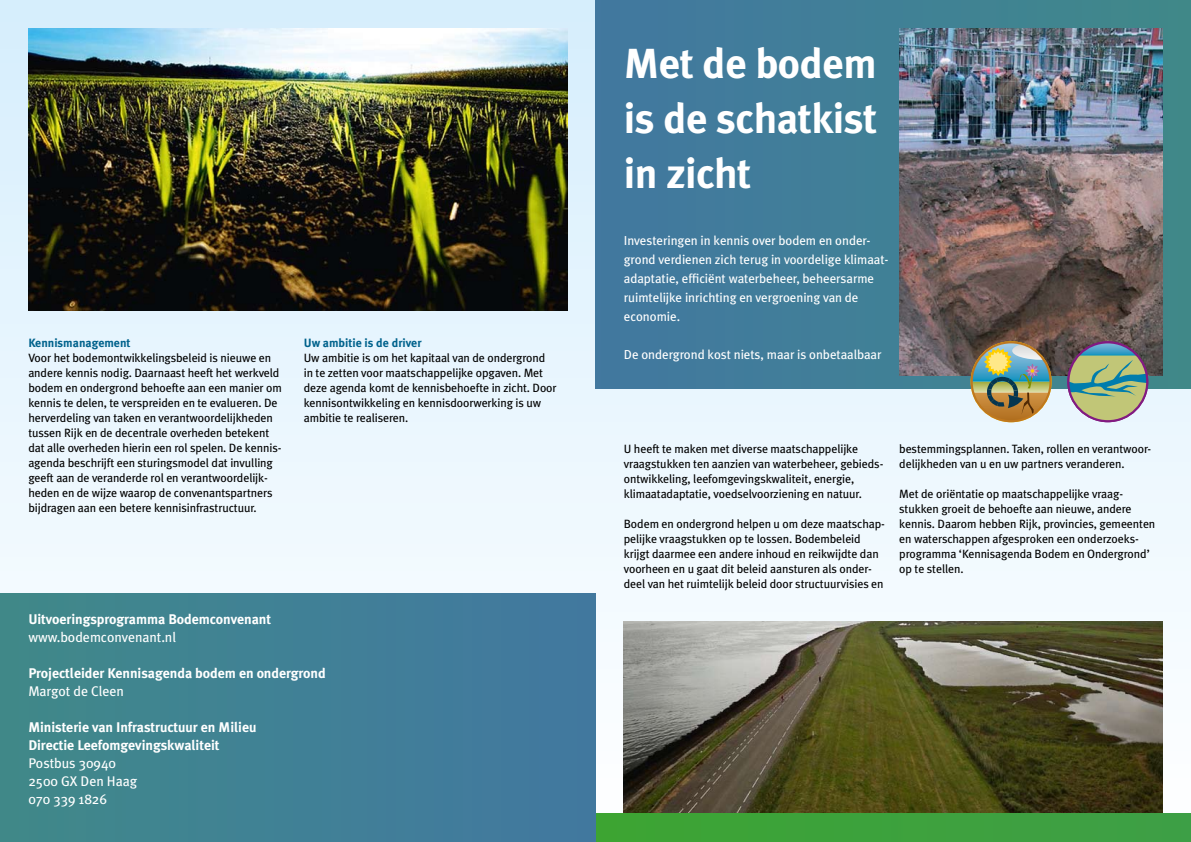
<style>
.page{position:relative;width:1191px;height:842px;background:#fff}
.page>*{position:absolute;margin:0;border:0;box-sizing:border-box;transform-origin:0 0}
.t1{font:700 42px/55px "Meta Plus";letter-spacing:-.01em;color:#fff;text-align:justify}
.t2{font:700 14px/18px "Meta Plus";letter-spacing:-.005em;color:#fff}
.t3{font:14px/18px "Meta Plus";letter-spacing:-.005em;color:#fff}
.t4{font:13px/19px "Meta Plus";letter-spacing:-.005em;color:#fff}
.t5{font:12px/15px "Meta Plus";letter-spacing:-.01em;color:#000}
.t6{font:700 12px "Meta Plus";color:#00628c}
</style>
<div class="page">
<div style="left:0;top:0;width:1191px;height:841px;background:linear-gradient(to bottom,#d6effe,#fafaf9)"></div>
<div style="left:595px;top:0;width:596px;height:388px;background:linear-gradient(to right,#4178a1,#408989)"></div>
<img style="left:899px;top:28px;width:263px;height:347px">
<img style="left:624px;top:621px;width:538px;height:193px">
<div style="left:1068px;top:342px;width:79px;height:79px;background:#c1c677;border-radius:50%"></div>
<svg style="left:1068px;top:342px;width:79px;height:54px"></svg>
<div style="left:1067px;top:341px;width:81px;height:81px;border:2px solid #821b81;border-radius:50%"></div>
<img style="left:971px;top:342px;width:79px;height:79px">
<div style="left:970px;top:341px;width:81px;height:81px;border:2px solid #bf781f;border-radius:50%"></div>
<div style="left:595px;top:814px;width:596px;height:28px;background:#3da23d"></div>
<div style="left:0;top:593px;width:595px;height:249px;background:linear-gradient(to right,#408989,#4178a0)"></div>
<img style="left:28px;top:28px;width:539px;height:282px">
<p class="t6" style="left:28px;top:336px;width:104px">Kennismanagement</p>
<p class="t5" style="left:28px;top:350px;width:255px">Voor het bodemontwikkelingsbeleid is nieuwe en andere kennis nodig. Daarnaast heeft het werkveld bodem en ondergrond behoefte aan een manier om kennis te delen, te verspreiden en te evalueren. De herverdeling van taken en verantwoordelijkheden tussen Rijk en de decentrale overheden betekent dat alle overheden hierin een rol spelen. De kennis&shy;agenda beschrijft een sturingsmodel dat invulling geeft aan de veranderde rol en verantwoordelijk&shy;heden en de wijze waarop de convenantspartners bijdragen aan een betere kennisinfrastructuur.</p>
<p class="t6" style="left:304px;top:336px;width:119px">Uw ambitie is de driver</p>
<p class="t5" style="left:304px;top:350px;width:254px">Uw ambitie is om het kapitaal van de ondergrond in te zetten voor maatschappelijke opgaven. Met deze agenda komt de kennisbehoefte in zicht. Door kennisontwikkeling en kennisdoorwerking is uw ambitie te realiseren.</p>
<p class="t2" style="left:28px;top:610px;width:244px">Uitvoeringsprogramma Bodemconvenant</p>
<p class="t3" style="left:28px;top:628px;width:149px">www.bodemconvenant.nl</p>
<p class="t2" style="left:28px;top:664px;width:299px">Projectleider Kennisagenda bodem en ondergrond</p>
<p class="t3" style="left:28px;top:682px;width:97px">Margot de Cleen</p>
<p class="t2" style="left:28px;top:718px;width:230px">Ministerie van Infrastructuur en Milieu<br>Directie Leefomgevingskwaliteit</p>
<p class="t3" style="left:28px;top:754px;width:110px">Postbus 30940<br>2500 GX Den Haag<br>070 339 1826</p>
<h1 class="t1" style="left:624px;top:36px;width:255px">Met de bodem is de schatkist in zicht</h1>
<p class="t4" style="left:624px;top:231px;width:266px">Investeringen in kennis over bodem en onder&shy;grond verdienen zich terug in voordelige klimaat&shy;adaptatie, efficiënt waterbeheer, beheersarme ruimtelijke inrichting en vergroening van de economie.</p>
<p class="t4" style="left:624px;top:345px;width:259px">De ondergrond kost niets, maar is onbetaalbaar</p>
<p class="t5" style="left:624px;top:441px;width:261px">U heeft te maken met diverse maatschappelijke vraagstukken ten aanzien van waterbeheer, gebieds&shy;ontwikkeling, leefomgevingskwaliteit, energie, klimaatadaptatie, voedselvoorziening en natuur.</p>
<p class="t5" style="left:624px;top:516px;width:262px">Bodem en ondergrond helpen u om deze maatschap&shy;pelijke vraagstukken op te lossen. Bodembeleid krijgt daarmee een andere inhoud en reikwijdte dan voorheen en u gaat dit beleid aansturen als onder&shy;deel van het ruimtelijk beleid door structuurvisies en</p>
<p class="t5" style="left:899px;top:441px;width:254px">bestemmingsplannen. Taken, rollen en verantwoor&shy;delijkheden van u en uw partners veranderen.</p>
<p class="t5" style="left:899px;top:486px;width:258px">Met de oriëntatie op maatschappelijke vraag&shy;stukken groeit de behoefte aan nieuwe, andere kennis. Daarom hebben Rijk, provincies, gemeenten en waterschappen afgesproken een onderzoeks&shy;programma ‘Kennisagenda Bodem en Ondergrond’ op te stellen.</p>
</div>
